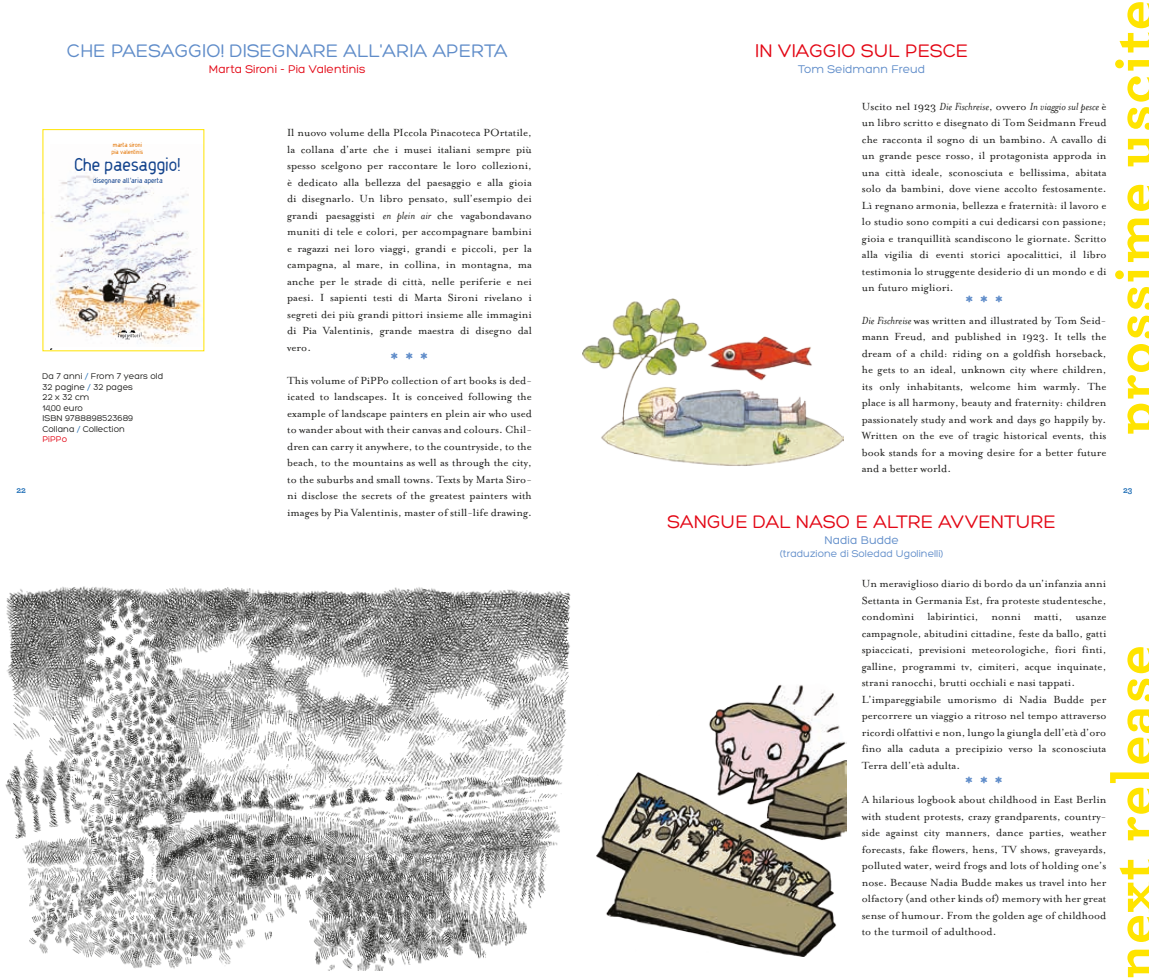
<style>
.page{position:relative;width:1149px;height:978px;background:#fff}
.page>*{position:absolute;margin:0;border:0;box-sizing:border-box;transform-origin:0 0}
.t1{font:700 60.6px "Archer";letter-spacing:.02em;color:#ffe400}
.t2{font:27px "Hero";color:#5f8cc9}
.t3{font:19.65px "Hero";color:#e30614}
.t4{font:19.65px "Hero";color:#5f8cc9}
.t5{font:17.1px "Normo Normal";color:#14448d}
.t6{font:12.15px "Hero";color:#5f8cc9}
.t7{font:12.15px "Hero";color:#e30614}
.t8{font:12px/16.5px "Mrs Eaves Roman";color:#1d1d1b;text-align:justify}
.t9{font:italic 12px "Mrs Eaves";color:#1d1d1b}
.t10{font:10.65px "Hero";color:#5f8cc9}
.t11{font:9.15px/10.5px "Hero";color:#1d1d1b}
.t12{font:700 9.15px "Archer";color:#2270b7}
.t13{font:6.75px "Normo Normal";color:#14448d}
.t14{font:5.85px/7.1px "Normo Normal";color:#e37300}
.s1{font-family:"Mrs Eaves Roman";font-style:normal}
.s2{font-family:"Mrs Eaves";font-style:italic}
.s3{color:#2270b7}
.s4{color:#e30614}
</style>
<div class="page">
<img style="left:51px;top:175px;width:151px;height:169px">
<img style="left:115px;top:331px;width:26px;height:9px">
<img style="left:6px;top:586px;width:565px;height:385px">
<img style="left:596px;top:684px;width:250px;height:273px">
<img style="left:582px;top:298px;width:261px;height:168px">
<h1 class="t1" style="left:1086px;top:435px;width:436px;rotate:-90deg">prossime uscite</h1>
<h3 class="t4" style="left:67px;top:41px;width:442px">CHE PAESAGGIO! DISEGNARE ALL'ARIA APERTA</h3>
<h3 class="t3" style="left:755px;top:41px;width:214px">IN VIAGGIO SUL PESCE</h3>
<p class="t6" style="left:797px;top:63px;width:129px">Tom Seidmann Freud</p>
<p class="t7" style="left:209px;top:63px;width:158px">Marta Sironi - Pia Valentinis</p>
<p class="t9" style="left:861px;top:100px;width:246px"><span class="s1">Uscito nel 1923</span> Die Fischreise<span class="s1">, ovvero</span> In viaggio sul pesce <span class="s1">è</span></p>
<p class="t8" style="left:861px;top:115px;width:246px">un libro scritto e disegnato di Tom Seidmann Freud che racconta il sogno di un bambino. A cavallo di un grande pesce rosso, il protagonista approda in una città ideale, sconosciuta e bellissima, abitata solo da bambini, dove viene accolto festosamente.<br>Lì regnano armonia, bellezza e fraternità: il lavoro e lo studio sono compiti a cui dedicarsi con passione; gioia e tranquillità scandiscono le giornate. Scritto alla vigilia di eventi storici apocalittici, il libro testimonia lo struggente desiderio di un mondo e di un futuro migliori.</p>
<p class="t8" style="left:861px;top:312px;width:246px"><span class="s2">Die Fischreise</span> was written and illustrated by Tom Seid&shy;mann Freud, and published in 1923. It tells the dream of a child: riding on a goldfish horseback, he gets to an ideal, unknown city where children, its only inhabitants, welcome him warmly. The place is all harmony, beauty and fraternity: children passionately study and work and days go happily by.<br>Written on the eve of tragic historical events, this book stands for a moving desire for a better future and a better world.</p>
<p class="t8" style="left:287px;top:125px;width:246px">Il nuovo volume della PIccola Pinacoteca POrtatile, la collana d’arte che i musei italiani sempre più spesso scelgono per raccontare le loro collezioni, è dedicato alla bellezza del paesaggio e alla gioia di disegnarlo. Un libro pensato, sull’esempio dei grandi paesaggisti <span class="s2">en plein air</span> che vagabondavano muniti di tele e colori, per accompagnare bambini e ragazzi nei loro viaggi, grandi e piccoli, per la campagna, al mare, in collina, in montagna, ma anche per le strade di città, nelle periferie e nei paesi. I sapienti testi di Marta Sironi rivelano i segreti dei più grandi pittori insieme alle immagini di Pia Valentinis, grande maestra di disegno dal vero.</p>
<p class="t8" style="left:287px;top:372px;width:246px">This volume of PiPPo collection of art books is ded&shy;icated to landscapes. It is conceived following the example of landscape painters en plein air who used to wander about with their canvas and colours. Chil&shy;dren can carry it anywhere, to the countryside, to the beach, to the mountains as well as through the city, to the suburbs and small towns. Texts by Marta Siro&shy;ni disclose the secrets of the greatest painters with images by Pia Valentinis, master of still-life drawing.</p>
<p class="t14" style="left:112px;top:141px;width:33px">marta sironi pia valentinis</p>
<h3 class="t5" style="left:75px;top:153px;width:108px">Che paesaggio!</h3>
<p class="t13" style="left:93px;top:176px;width:71px">disegnare all’aria aperta</p>
<h2 class="t2" style="left:965px;top:291px;width:39px">***</h2>
<h2 class="t2" style="left:391px;top:348px;width:39px">***</h2>
<p class="t11" style="left:43px;top:371px;width:122px">Da 7 anni <span class="s3">/</span> From 7 years old<br>32 pagine <span class="s3">/</span> 32 pages<br>22 x 32 cm<br>14,00 euro<br>ISBN 9788898523689<br>Collana <span class="s3">/</span> Collection<br><span class="s4">PiPPo</span></p>
<p class="t12" style="left:16px;top:482px;width:11px">22</p>
<p class="t12" style="left:1122px;top:482px;width:11px">23</p>
<h3 class="t3" style="left:667px;top:512px;width:390px">SANGUE DAL NASO E ALTRE AVVENTURE</h3>
<p class="t6" style="left:824px;top:534px;width:76px">Nadia Budde</p>
<p class="t10" style="left:779px;top:548px;width:165px">(traduzione di Soledad Ugolinelli)</p>
<p class="t8" style="left:861px;top:575px;width:246px;text-align:left">Un meraviglioso diario di bordo da un’infanzia anni Settanta in Germania Est, fra proteste studentesche, condomìni labirintici, nonni matti, usanze campagnole, abitudini cittadine, feste da ballo, gatti spiaccicati, previsioni meteorologiche, fiori finti, galline, programmi tv, cimiteri, acque inquinate, strani ranocchi, brutti occhiali e nasi tappati.<br>L’impareggiabile umorismo di Nadia Budde per percorrere un viaggio a ritroso nel tempo attraverso ricordi olfattivi e non, lungo la giungla dell’età d’oro fino alla caduta a precipizio verso la sconosciuta Terra dell’età adulta.</p>
<h2 class="t2" style="left:965px;top:771px;width:39px">***</h2>
<p class="t8" style="left:861px;top:792px;width:246px">A hilarious logbook about childhood in East Berlin with student protests, crazy grandparents, country&shy;side against city manners, dance parties, weather forecasts, fake flowers, hens, TV shows, graveyards, polluted water, weird frogs and lots of holding one’s nose. Because Nadia Budde makes us travel into her olfactory (and other kinds of) memory with her great sense of humour. From the golden age of childhood to the turmoil of adulthood.</p>
<h1 class="t1" style="left:1086px;top:979px;width:335px;rotate:-90deg">next release</h1>
</div>
